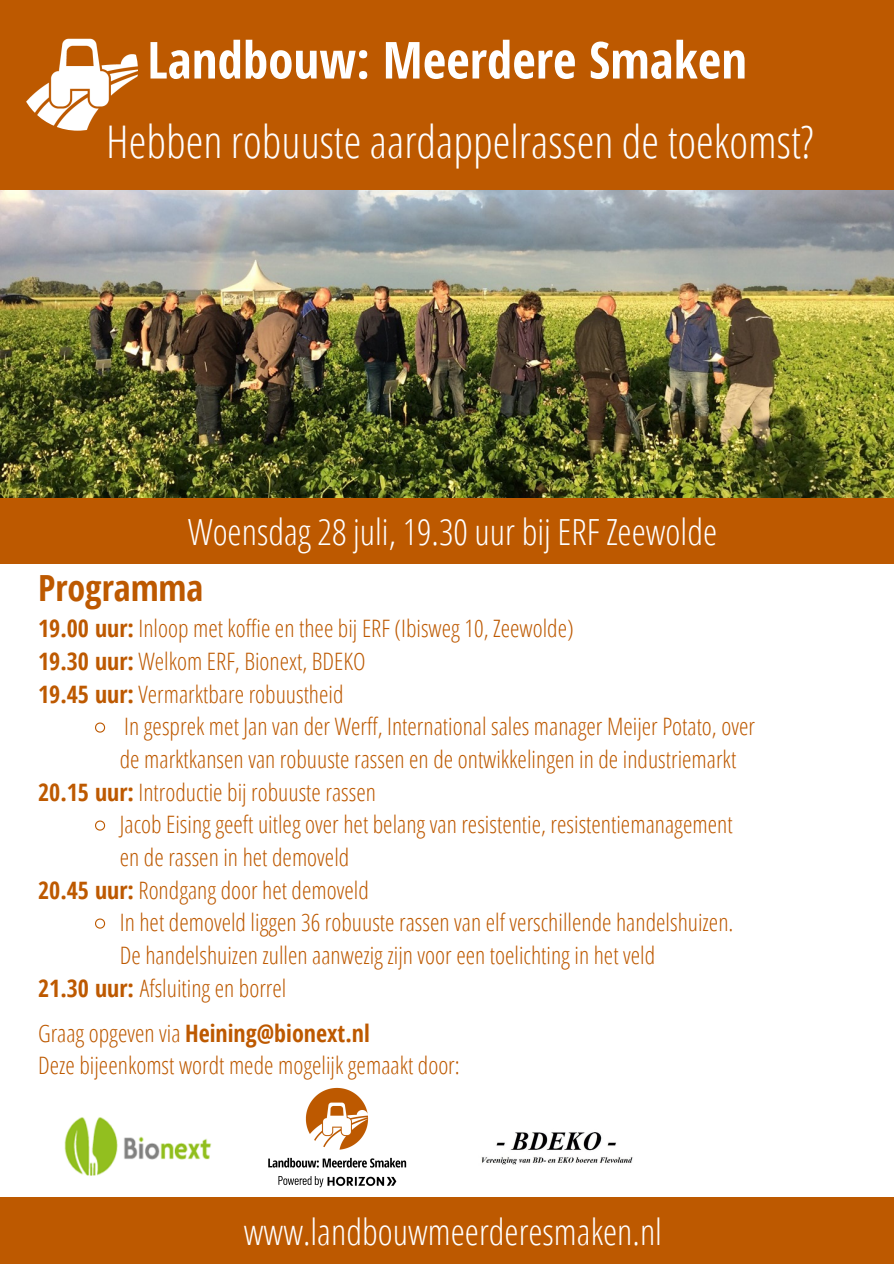
<style>
.page{position:relative;width:894px;height:1264px;background:#fff}
.page>*{position:absolute;margin:0;border:0;box-sizing:border-box;transform-origin:0 0}
.t1{font:700 51px "Open Sans Condensed";color:#fff}
.t2{font:300 45px "Open Sans Condensed";color:#fff}
.t3{font:300 36px "Open Sans Condensed";color:#fff}
.t4{font:700 36px "Open Sans Condensed";color:#bd5900}
.t5{font:300 24px/32.7px "Open Sans Condensed";color:#bd5900}
.t6{font:700 24px "Open Sans Condensed";color:#bd5900}
.s1{font-weight:700}
.s2{font-weight:300}
</style>
<div class="page">
<div style="left:0;top:355px;width:893px;height:208px;background:#bd5900"></div>
<img style="left:0;top:190px;width:893px;height:308px">
<div style="left:0;top:0;width:893px;height:190px;background:#bd5900"></div>
<img style="left:17px;top:10px;width:121px;height:121px;border-radius:50%">
<div style="left:0;top:1197px;width:893px;height:66px;background:#bd5900"></div>
<svg style="left:95px;top:722px;width:11px;height:11px"></svg>
<svg style="left:95px;top:820px;width:11px;height:11px"></svg>
<svg style="left:95px;top:918px;width:11px;height:11px"></svg>
<img style="left:64px;top:1117px;width:147px;height:58px">
<img style="left:481px;top:1132px;width:152px;height:33px">
<img style="left:268px;top:1087px;width:139px;height:101px">
<p class="t1" style="left:147px;top:24px;width:601px">Landbouw: Meerdere Smaken</p>
<p class="t2" style="left:106px;top:110px;width:708px">Hebben robuuste aardappelrassen de toekomst?</p>
<p class="t3" style="left:188px;top:506px;width:530px">Woensdag 28 juli, 19.30 uur bij ERF Zeewolde</p>
<p class="t4" style="left:38px;top:563px;width:167px">Programma</p>
<p class="t5" style="left:38px;top:611px;width:537px"><span class="s1">19.00 uur:</span> Inloop met koffie en thee bij ERF (Ibisweg 10, Zeewolde)</p>
<p class="t5" style="left:38px;top:644px;width:329px"><span class="s1">19.30 uur:</span> Welkom ERF, Bionext, BDEKO</p>
<p class="t5" style="left:38px;top:677px;width:307px"><span class="s1">19.45 uur:</span> Vermarktbare robuustheid</p>
<p class="t5" style="left:120px;top:709px;width:636px">In gesprek met Jan van der Werff, International sales manager Meijer Potato, over de marktkansen van robuuste rassen en de ontwikkelingen in de industriemarkt</p>
<p class="t5" style="left:38px;top:775px;width:339px"><span class="s1">20.15 uur:</span> Introductie bij robuuste rassen</p>
<p class="t5" style="left:120px;top:807px;width:614px">Jacob Eising geeft uitleg over het belang van resistentie, resistentiemanagement en de rassen in het demoveld</p>
<p class="t5" style="left:38px;top:873px;width:332px"><span class="s1">20.45 uur:</span> Rondgang door het demoveld</p>
<p class="t5" style="left:120px;top:905px;width:615px">In het demoveld liggen 36 robuuste rassen van elf verschillende handelshuizen.<br>De handelshuizen zullen aanwezig zijn voor een toelichting in het veld</p>
<p class="t5" style="left:38px;top:971px;width:250px"><span class="s1">21.30 uur:</span> Afsluiting en borrel</p>
<p class="t6" style="left:38px;top:1015px;width:333px"><span class="s2">Graag opgeven via</span> Heining@bionext.nl</p>
<p class="t5" style="left:38px;top:1048px;width:423px">Deze bijeenkomst wordt mede mogelijk gemaakt door:</p>
<p class="t3" style="left:244px;top:1206px;width:419px">www.landbouwmeerderesmaken.nl</p>
</div>
